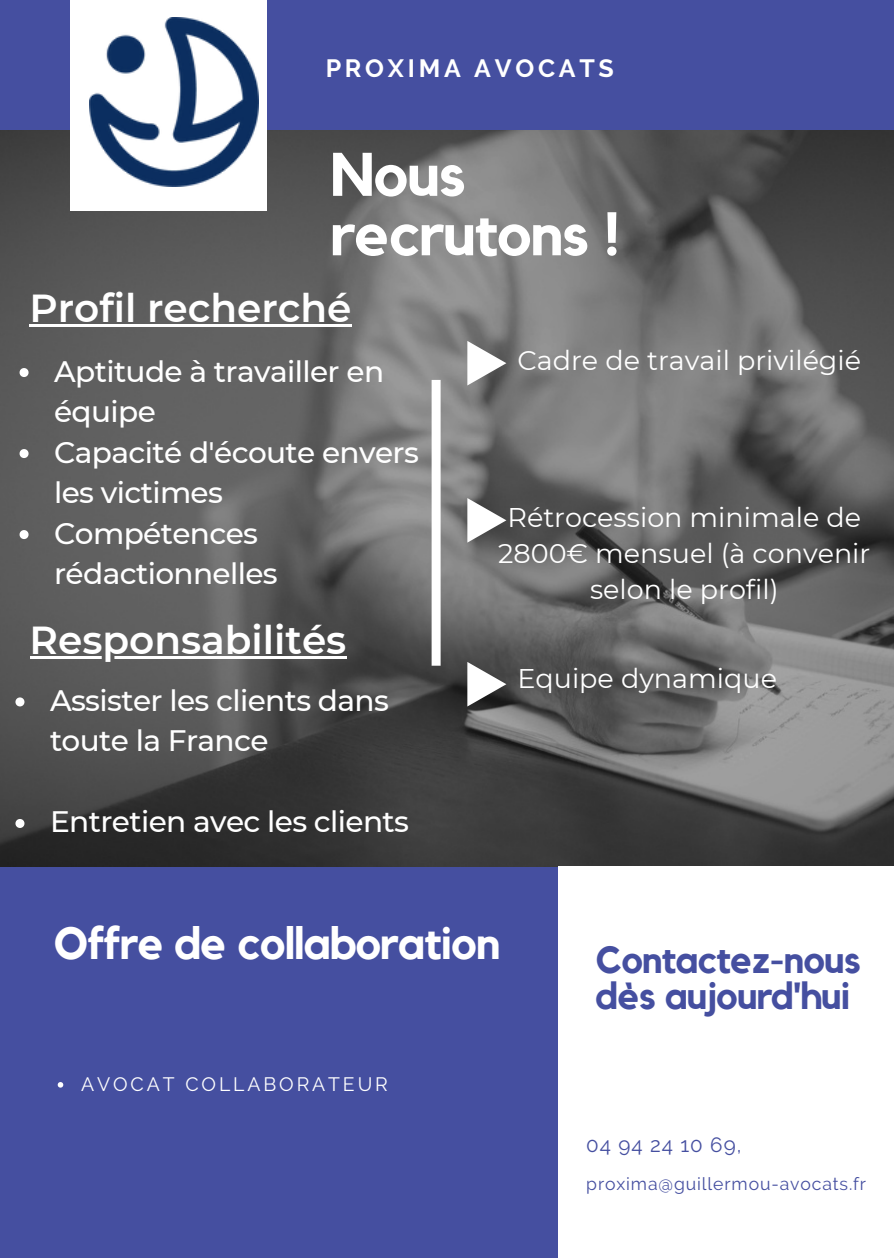
<style>
.page{position:relative;width:894px;height:1258px;background:#fff}
.page>*{position:absolute;margin:0;border:0;box-sizing:border-box;transform-origin:0 0}
.t1{font:700 60.6px/59.4px "Kollektif";letter-spacing:-.02em;color:#fff}
.t2{font:700 45px "Kollektif";letter-spacing:-.02em;color:#fff}
.t3{font:600 39px "Montserrat";color:#fff}
.t4{font:700 37.8px/35.4px "Kollektif";letter-spacing:-.02em;color:#454fa0}
.t5{font:500 29.7px/40.5px "Montserrat";letter-spacing:-.02em;color:#fff}
.t6{font:27px/36px "Montserrat";color:#fff;text-align:center}
.t7{font:700 24.9px "Raleway";letter-spacing:.15em;color:#fff}
.t8{font:20.7px "Raleway";letter-spacing:.05em;color:#454fa0}
.t9{font:19.5px "Raleway";letter-spacing:.15em;color:#fff}
.t10{font:17.7px "Raleway";letter-spacing:.05em;color:#454fa0}
</style>
<div class="page">
<div style="left:0;top:0;width:893px;height:1258px;background:#454fa0"></div>
<img style="left:0;top:130px;width:893px;height:736px">
<div style="left:70px;top:0;width:196px;height:210px;background:#fff"></div>
<div style="left:558px;top:866px;width:335px;height:392px;background:#fff"></div>
<img style="left:89px;top:18px;width:169px;height:168px">
<div style="left:431px;top:380px;width:9px;height:286px;background:#fff"></div>
<svg style="left:467px;top:341px;width:39px;height:44px;background:#b0b0b0"></svg>
<svg style="left:58px;top:1082px;width:5px;height:5px"></svg>
<svg style="left:20px;top:368px;width:9px;height:9px"></svg>
<svg style="left:20px;top:449px;width:9px;height:9px"></svg>
<svg style="left:20px;top:530px;width:9px;height:9px"></svg>
<hr style="left:30px;top:324px;width:321px;height:3px;background:#fff">
<hr style="left:30px;top:656px;width:316px;height:2px;background:#fff">
<svg style="left:15px;top:697px;width:9px;height:9px"></svg>
<svg style="left:15px;top:819px;width:9px;height:9px"></svg>
<svg style="left:467px;top:498px;width:39px;height:45px;background:#a4a4a4"></svg>
<svg style="left:467px;top:662px;width:39px;height:44px;background:#9b9b9b"></svg>
<p class="t7" style="left:325px;top:53px;width:290px">PROXIMA AVOCATS</p>
<p class="t1" style="left:330px;top:147px;width:291px">Nous recrutons !</p>
<p class="t3" style="left:30px;top:284px;width:323px">Profil recherché</p>
<p class="t5" style="left:54px;top:351px;width:331px">Aptitude à travailler en équipe</p>
<p class="t5" style="left:54px;top:432px;width:366px">Capacité d'écoute envers les victimes</p>
<p class="t5" style="left:54px;top:513px;width:225px">Compétences rédactionnelles</p>
<p class="t3" style="left:30px;top:616px;width:318px">Responsabilités</p>
<p class="t5" style="left:50px;top:680px;width:340px">Assister les clients dans toute la France</p>
<p class="t5" style="left:50px;top:801px;width:360px">Entretien avec les clients</p>
<p class="t6" style="left:517px;top:342px;width:345px">Cadre de travail privilégié</p>
<p class="t6" style="left:498px;top:499px;width:373px">Rétrocession minimale de<br>2800€ mensuel (à convenir selon le profil)</p>
<p class="t6" style="left:517px;top:660px;width:261px">Equipe dynamique</p>
<p class="t2" style="left:54px;top:922px;width:448px">Offre de collaboration</p>
<p class="t9" style="left:81px;top:1073px;width:308px">AVOCAT COLLABORATEUR</p>
<p class="t4" style="left:595px;top:944px;width:266px">Contactez-nous dès aujourd'hui</p>
<p class="t8" style="left:586px;top:1133px;width:157px">04 94 24 10 69,</p>
<p class="t10" style="left:586px;top:1174px;width:281px">proxima@guillermou-avocats.fr</p>
</div>
